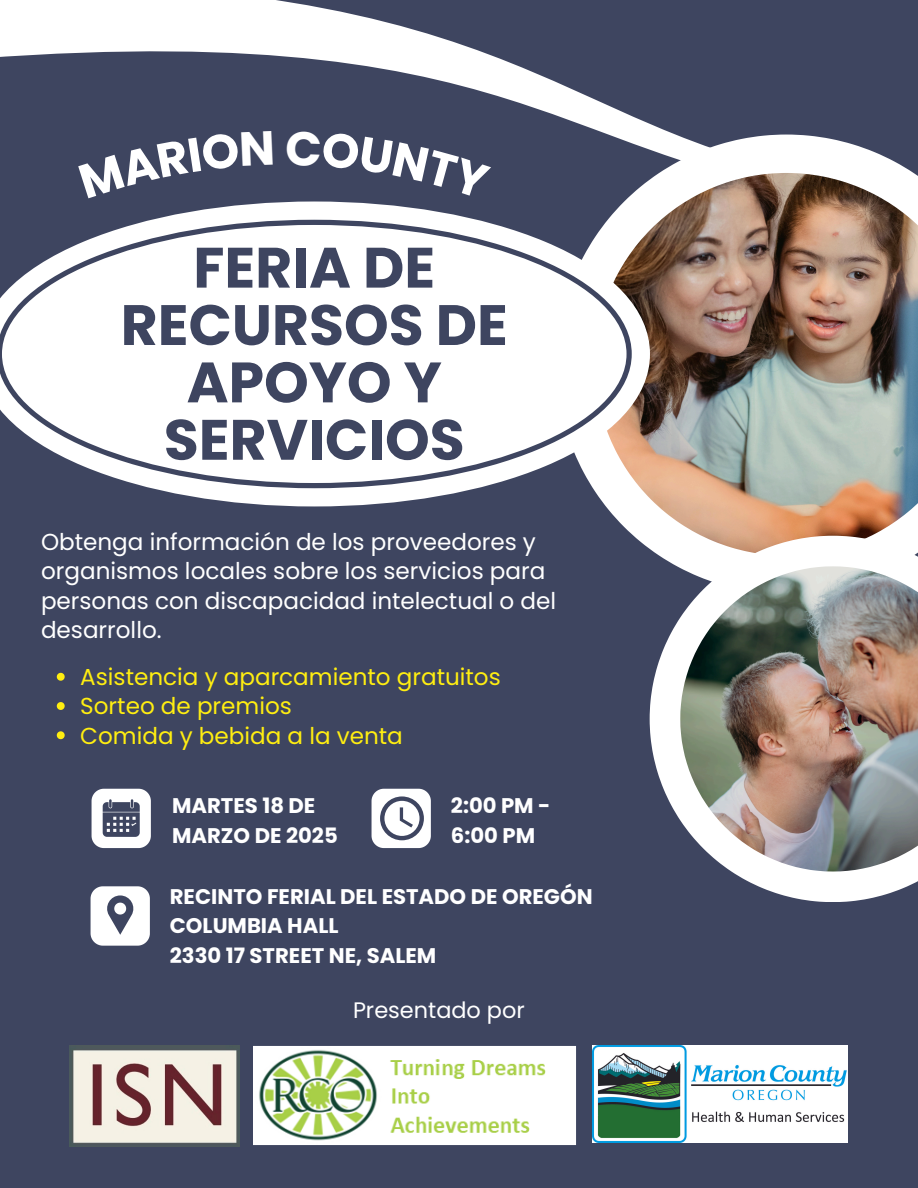
<style>
.page{position:relative;width:918px;height:1188px;background:#3e4560}
.page>*{position:absolute;margin:0;border:0;box-sizing:border-box;transform-origin:0 0}
.t1{font:700 56.85px/57.3px "Poppins";color:#3e4560;text-align:center}
.t2{font:23.1px/29.2px "Poppins";color:#fff}
.t3{font:23.1px "Poppins";color:#fe1}
.t4{font:22.35px "Poppins";color:#fff}
.t5{font:700 21.15px/29.7px "Poppins";color:#fff}
</style>
<div class="page">
<svg style="left:0;top:0;width:799px;height:135px"></svg>
<svg style="left:610px;top:135px;width:304px;height:38px;fill:#fff"></svg>
<img style="left:605px;top:173px;width:313px;height:376px">
<svg style="left:151px;top:202px;width:499px;height:304px"></svg>
<svg style="left:0;top:220px;width:632px;height:268px;background:#e7e7ea"></svg>
<svg style="left:650px;top:536px;width:268px;height:366px;fill:#fff"></svg>
<img style="left:680px;top:566px;width:238px;height:305px">
<svg style="left:92px;top:789px;width:59px;height:59px"></svg>
<svg style="left:91px;top:886px;width:59px;height:60px"></svg>
<svg style="left:372px;top:789px;width:59px;height:59px"></svg>
<img style="left:254px;top:1046px;width:322px;height:99px">
<img style="left:70px;top:1045px;width:170px;height:101px">
<img style="left:592px;top:1045px;width:256px;height:98px">
<svg style="left:57px;top:673px;width:8px;height:8px"></svg>
<svg style="left:57px;top:702px;width:8px;height:8px"></svg>
<svg style="left:57px;top:731px;width:8px;height:8px"></svg>
<svg style="left:78px;top:131px;width:195px;height:4px"></svg>
<svg style="left:286px;top:130px;width:205px;height:5px"></svg>
<p class="t1" style="left:121px;top:239px;width:389px">FERIA DE<br>RECURSOS DE<br>APOYO Y<br>SERVICIOS</p>
<p class="t2" style="left:41px;top:527px;width:517px">Obtenga información de los proveedores y organismos locales sobre los servicios para personas con discapacidad intelectual o del</p>
<p class="t2" style="left:41px;top:615px;width:122px">desarrollo.</p>
<h1 class="t3" style="left:80px;top:661px;width:422px">Asistencia y aparcamiento gratuitos</h1>
<p class="t3" style="left:80px;top:690px;width:213px">Sorteo de premios</p>
<p class="t3" style="left:80px;top:719px;width:324px">Comida y bebida a la venta</p>
<p class="t5" style="left:451px;top:791px;width:101px">2:00 PM -<br>6:00 PM</p>
<p class="t5" style="left:172px;top:791px;width:167px">MARTES 18 DE<br>MARZO DE 2025</p>
<p class="t5" style="left:170px;top:882px;width:424px">RECINTO FERIAL DEL ESTADO DE OREGÓN<br>COLUMBIA HALL<br>2330 17 STREET NE, SALEM</p>
<p class="t4" style="left:353px;top:995px;width:173px">Presentado por</p>
</div>
